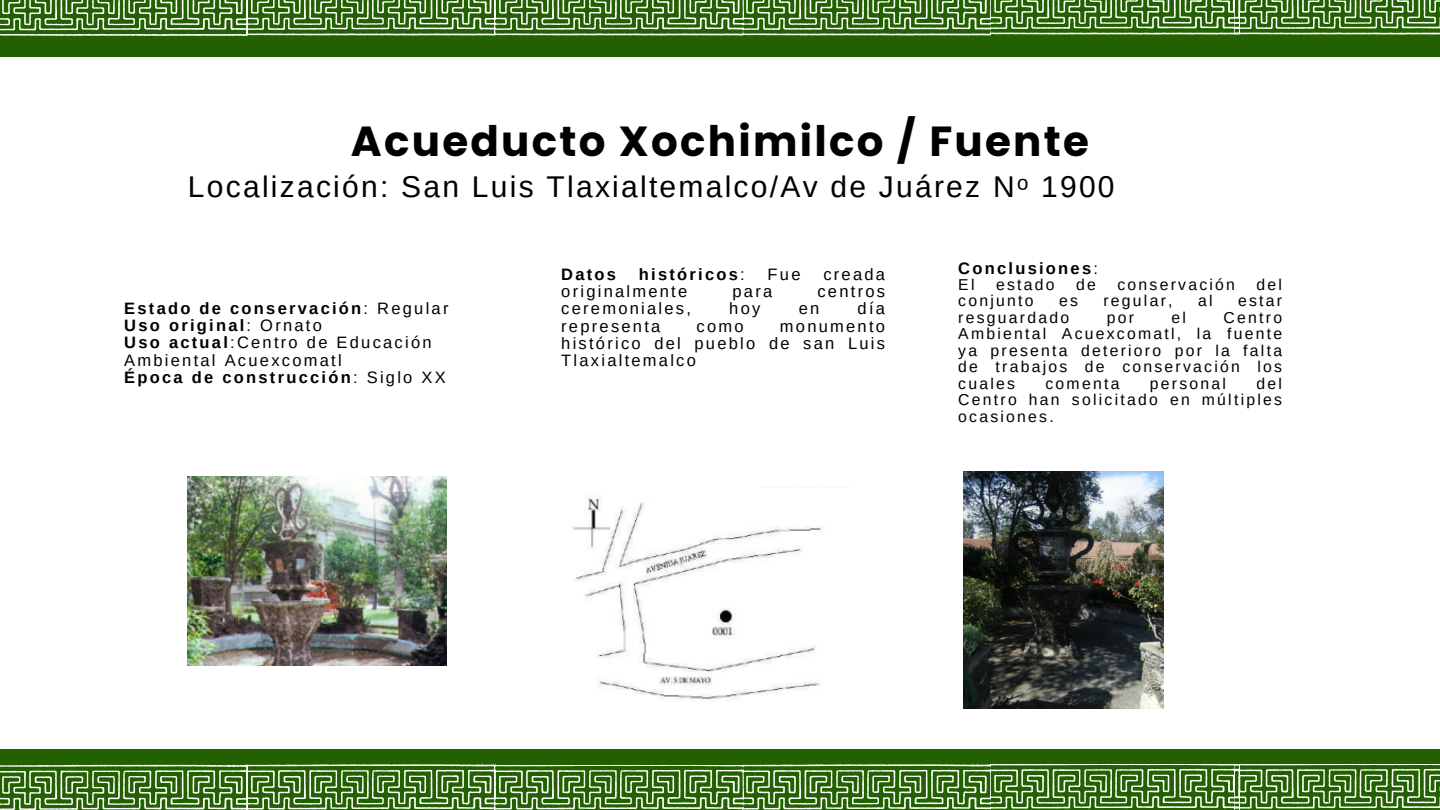
<style>
.page{position:relative;width:1440px;height:810px;background:#fff}
.page>*{position:absolute;margin:0;border:0;box-sizing:border-box;transform-origin:0 0}
.t1{font:700 42px "Poppins";letter-spacing:.055em;color:#000}
.t2{font:30px "Arimo";letter-spacing:.075em;color:#000}
.t3{font:16.5px/17.2px "Arimo";letter-spacing:.135em;color:#000}
.t4{font:700 16.5px "Arimo";letter-spacing:.135em;color:#000}
.t5{font:15.8px/16.5px "Arimo";letter-spacing:.145em;color:#000;text-align:justify}
.s1{font-weight:700}
.s2{font-weight:400}
</style>
<div class="page">
<img style="left:572px;top:486px;width:254px;height:214px">
<img style="left:963px;top:472px;width:200px;height:236px">
<img style="left:188px;top:477px;width:258px;height:188px">
<div style="left:0;top:749px;width:1440px;height:61px;background:#236002"></div>
<svg style="left:0;top:765px;width:1440px;height:45px"></svg>
<div style="left:0;top:0;width:1440px;height:57px;background:#236002"></div>
<svg style="left:0;top:0;width:1440px;height:36px"></svg>
<p class="t1" style="left:351px;top:112px;width:740px">Acueducto Xochimilco / Fuente</p>
<p class="t2" style="left:188px;top:170px;width:928px">Localización: San Luis Tlaxialtemalco/Av de Juárez Nᵒ 1900</p>
<p class="t3" style="left:124px;top:300px;width:326px"><span class="s1">Estado de conservación</span>: Regular<br><span class="s1">Uso original</span>: Ornato<br><span class="s1">Uso actual</span>:Centro de Educación<br>Ambiental Acuexcomatl<br><span class="s1">Época de construcción</span>: Siglo XX</p>
<h1 class="t4" style="left:561px;top:265px;width:56px">Datos</h1>
<h1 class="t4" style="left:639px;top:265px;width:107px">históricos<span class="s2">:</span></h1>
<h1 class="t3" style="left:768px;top:266px;width:34px">Fue</h1>
<h1 class="t3" style="left:823px;top:266px;width:63px">creada</h1>
<h1 class="t3" style="left:561px;top:283px;width:128px">originalmente</h1>
<h1 class="t3" style="left:733px;top:283px;width:41px">para</h1>
<h1 class="t3" style="left:817px;top:283px;width:69px">centros</h1>
<h1 class="t3" style="left:561px;top:300px;width:131px">ceremoniales,</h1>
<h1 class="t3" style="left:729px;top:300px;width:33px">hoy</h1>
<h1 class="t3" style="left:799px;top:300px;width:22px">en</h1>
<h1 class="t3" style="left:858px;top:300px;width:29px">día</h1>
<h1 class="t3" style="left:561px;top:317px;width:101px">representa</h1>
<h1 class="t3" style="left:697px;top:317px;width:49px">como</h1>
<h1 class="t3" style="left:561px;top:317px;width:325px;text-align:justify;text-indent:219px">monumento histórico del pueblo de san Luis Tlaxialtemalco</h1>
<h2 class="t4" style="left:958px;top:259px;width:141px">Conclusiones<span class="s2">:</span></h2>
<h2 class="t5" style="left:958px;top:276px;width:18px">El</h2>
<h2 class="t5" style="left:996px;top:276px;width:60px">estado</h2>
<h2 class="t5" style="left:1076px;top:276px;width:21px">de</h2>
<h2 class="t5" style="left:1117px;top:276px;width:119px">conservación</h2>
<h2 class="t5" style="left:1257px;top:276px;width:27px">del</h2>
<h2 class="t5" style="left:958px;top:293px;width:77px">conjunto</h2>
<h2 class="t5" style="left:1059px;top:293px;width:20px">es</h2>
<h2 class="t5" style="left:1103px;top:293px;width:71px">regular,</h2>
<h2 class="t5" style="left:1198px;top:293px;width:16px">al</h2>
<h2 class="t5" style="left:1238px;top:293px;width:46px">estar</h2>
<h2 class="t5" style="left:958px;top:309px;width:112px">resguardado</h2>
<h2 class="t5" style="left:1107px;top:309px;width:29px">por</h2>
<h2 class="t5" style="left:1172px;top:309px;width:16px">el</h2>
<h2 class="t5" style="left:958px;top:309px;width:325px;text-indent:265px">Centro Ambiental Acuexcomatl, la fuente ya presenta deterioro por la falta de trabajos de conservación los cuales</h2>
<h2 class="t5" style="left:958px;top:375px;width:325px;text-indent:298px">del Centro han solicitado en múltiples ocasiones.</h2>
<h2 class="t5" style="left:1046px;top:375px;width:75px">comenta</h2>
<h2 class="t5" style="left:1150px;top:375px;width:78px">personal</h2>
</div>
